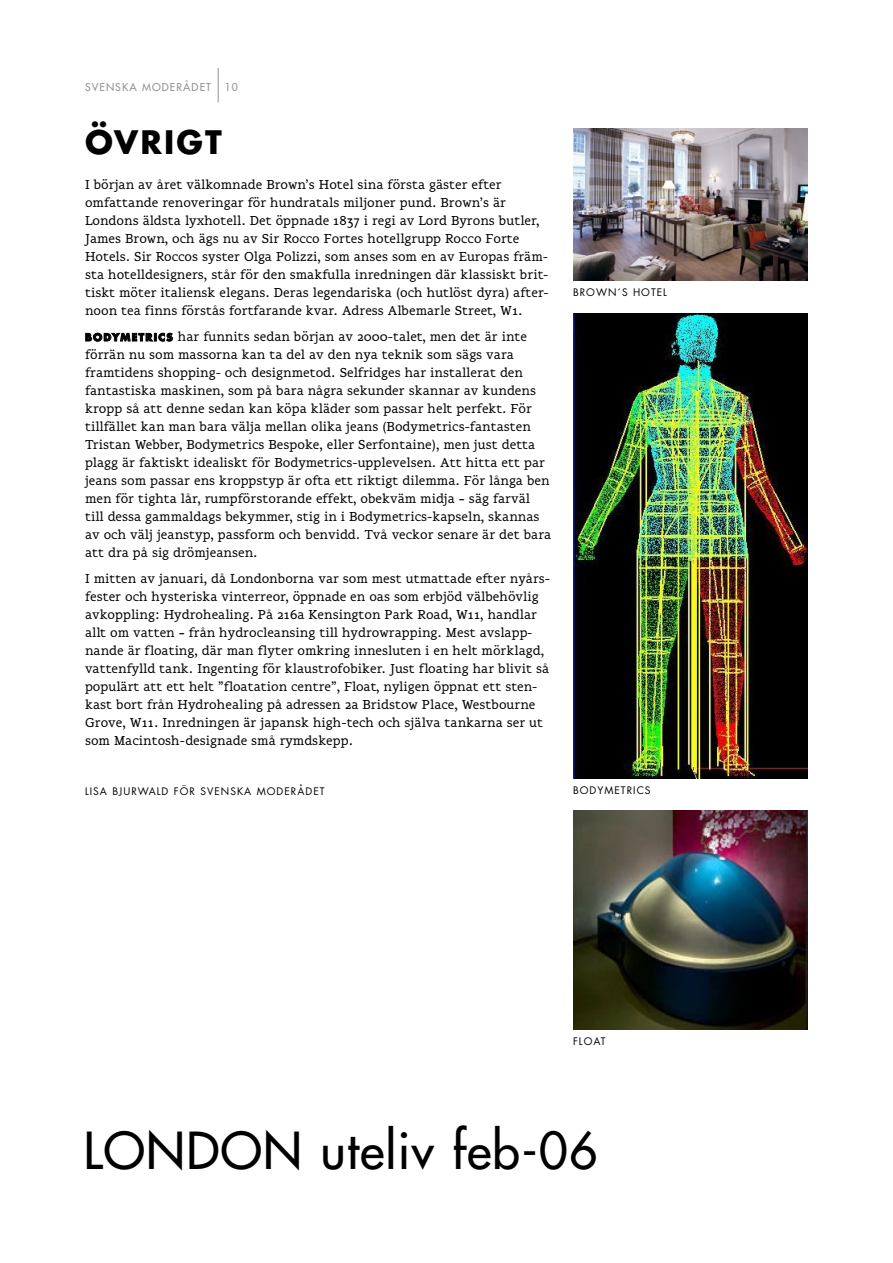
<style>
.page{position:relative;width:893px;height:1263px;background:#fff}
.page>*{position:absolute;margin:0;border:0;box-sizing:border-box;transform-origin:0 0}
.t1{font:49.65px "Futura";letter-spacing:.025em;color:#000}
.Rubrik_1{font:700 31.5px "Futura";letter-spacing:.07em;color:#000}
.Brödtext__avstånd_ovanför{font:13.5px/18px "Flembo Text";color:#000}
.Brödtext{font:13.5px/18px "Flembo Text";color:#000}
.t2{font:10.5px "Futura";letter-spacing:.1em;color:#939393}
.Byline{font:10.2px "Futura";letter-spacing:.1em;color:#000}
.Bildtext{font:10.2px "Futura";letter-spacing:.1em;color:#000}
.s1{font-family:"Futura";font-weight:700;font-size:10.2px}
</style>
<div class="page">
<hr style="left:218px;top:68px;width:1px;height:34px;background:#939393">
<svg style="left:85px;top:333px;width:88px;height:8px"></svg>
<img style="left:573px;top:313px;width:235px;height:465px">
<img style="left:573px;top:811px;width:235px;height:218px">
<img style="left:573px;top:129px;width:235px;height:152px">
<p class="t2" style="left:85px;top:80px;width:127px">SVENSKA MODERÅDET</p>
<p class="t2" style="left:225px;top:80px;width:15px">10</p>
<p class="Rubrik_1" style="left:85px;top:121px;width:138px">ÖVRIGT</p>
<p class="Brödtext" style="left:85px;top:175px;width:465px">I början av året välkomnade Brown’s Hotel sina första gäster efter omfattande renoveringar för hundratals miljoner pund. Brown’s är Londons äldsta lyxhotell. Det öppnade 1837 i regi av Lord Byrons butler, James Brown, och ägs nu av Sir Rocco Fortes hotellgrupp Rocco Forte Hotels. Sir Roccos syster Olga Polizzi, som anses som en av Europas främ&shy;sta hotelldesigners, står för den smakfulla inredningen där klassiskt brit&shy;tiskt möter italiensk elegans. Deras legendariska (och hutlöst dyra) after&shy;noon tea finns förstås fortfarande kvar. Adress Albemarle Street, W1.</p>
<p class="Brödtext__avstånd_ovanför" style="left:85px;top:327px;width:468px"><span class="s1">BO DYM E TR I C S</span> har funnits sedan början av 2000-talet, men det är inte förrän nu som massorna kan ta del av den nya teknik som sägs vara framtidens shopping- och designmetod. Selfridges har installerat den fantastiska maskinen, som på bara några sekunder skannar av kundens kropp så att denne sedan kan köpa kläder som passar helt perfekt. För tillfället kan man bara välja mellan olika jeans (Bodymetrics-fantasten Tristan Webber, Bodymetrics Bespoke, eller Serfontaine), men just detta plagg är faktiskt idealiskt för Bodymetrics-upplevelsen. Att hitta ett par jeans som passar ens kroppstyp är ofta ett riktigt dilemma. För långa ben men för tighta lår, rumpförstorande effekt, obekväm midja – säg farväl till dessa gammaldags bekymmer, stig in i Bodymetrics-kapseln, skannas av och välj jeanstyp, passform och benvidd. Två veckor senare är det bara att dra på sig drömjeansen.</p>
<p class="Brödtext__avstånd_ovanför" style="left:85px;top:570px;width:467px">I mitten av januari, då Londonborna var som mest utmattade efter nyårs&shy;fester och hysteriska vinterreor, öppnade en oas som erbjöd välbehövlig avkoppling: Hydrohealing. På 216a Kensington Park Road, W11, handlar allt om vatten – från hydrocleansing till hydrowrapping. Mest avslapp&shy;nande är floating, där man flyter omkring innesluten i en helt mörklagd, vattenfylld tank. Ingenting för klaustrofobiker. Just floating har blivit så populärt att ett helt ”floatation centre”, Float, nyligen öppnat ett sten&shy;kast bort från Hydrohealing på adressen 2a Bridstow Place, Westbourne Grove, W11. Inredningen är japansk high-tech och själva tankarna ser ut som Macintosh-designade små rymdskepp.</p>
<p class="Byline" style="left:85px;top:784px;width:241px">LISA BJURWALD FÖR SVENSKA MODERÅDET</p>
<p class="Bildtext" style="left:573px;top:783px;width:79px">BODYMETRICS</p>
<p class="Bildtext" style="left:573px;top:285px;width:95px">BROWN´S HOTEL</p>
<p class="Bildtext" style="left:573px;top:1034px;width:34px">FLOAT</p>
<h1 class="t1" style="left:84px;top:1118px;width:516px">LONDON uteliv feb-06</h1>
</div>
